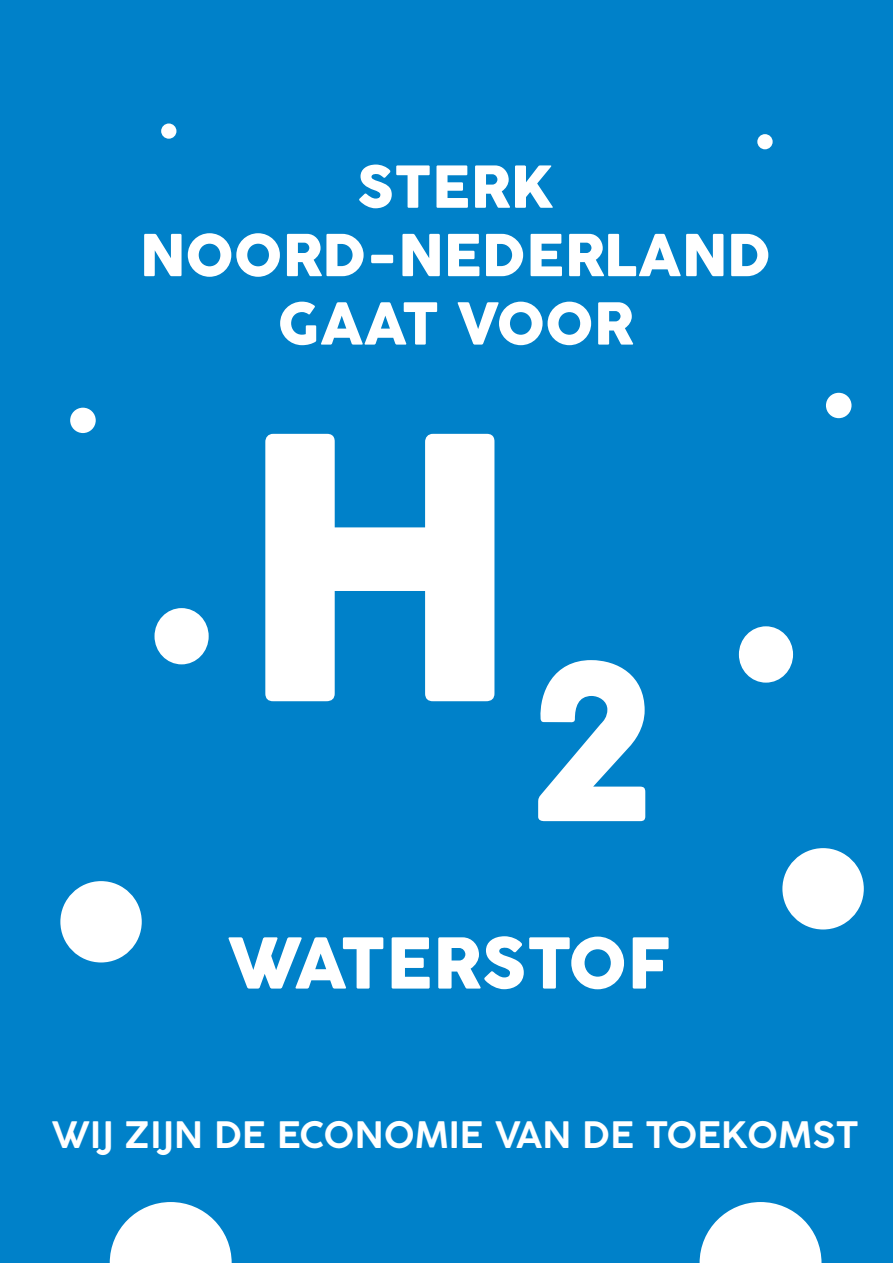
<style>
.page{position:relative;width:893px;height:1263px;background:#0081c9}
.page>*{position:absolute;margin:0;border:0;box-sizing:border-box;transform-origin:0 0}
.t1{font:69px "Cocogoose Pro";color:#fff}
.t2{font:57px/68.4px "Cocogoose Pro";color:#fff;text-align:center}
.t3{font:300 36px "Cocogoose Pro";color:#fff}
</style>
<div class="page">
<svg style="left:265px;top:434px;width:380px;height:387px"></svg>
<svg style="left:110px;top:1202px;width:122px;height:61px"></svg>
<svg style="left:700px;top:1202px;width:121px;height:61px"></svg>
<div style="left:60px;top:881px;width:82px;height:81px;background:#fff;border-radius:50%"></div>
<div style="left:782px;top:848px;width:82px;height:81px;background:#fff;border-radius:50%"></div>
<div style="left:155px;top:608px;width:54px;height:56px;background:#fff;border-radius:50%"></div>
<div style="left:739px;top:626px;width:54px;height:57px;background:#fff;border-radius:50%"></div>
<div style="left:70px;top:408px;width:26px;height:25px;background:#fff;border-radius:50%"></div>
<div style="left:161px;top:123px;width:15px;height:16px;background:#fff;border-radius:50%"></div>
<div style="left:757px;top:134px;width:16px;height:15px;background:#fff;border-radius:50%"></div>
<div style="left:826px;top:393px;width:25px;height:25px;background:#fff;border-radius:50%"></div>
<h2 class="t2" style="left:139px;top:155px;width:633px">STERK<br>NOORD-NEDERLAND<br>GAAT VOOR</h2>
<h1 class="t1" style="left:228px;top:917px;width:445px">WATERSTOF</h1>
<p class="t3" style="left:52px;top:1110px;width:809px">WIJ ZIJN DE ECONOMIE VAN DE TOEKOMST</p>
</div>
